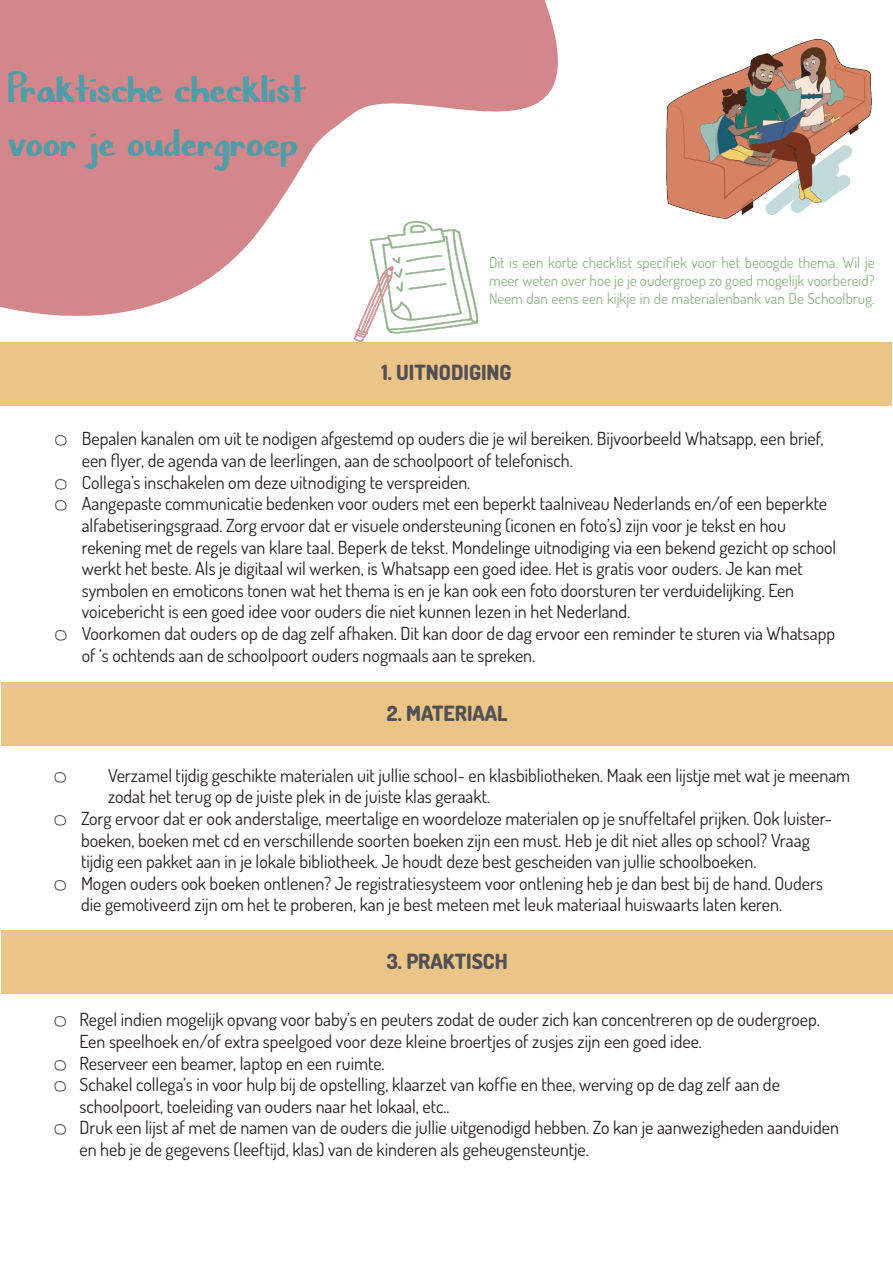
<style>
.page{position:relative;width:893px;height:1263px;background:#fff}
.page>*{position:absolute;margin:0;border:0;box-sizing:border-box;transform-origin:0 0}
.t1{font:45px "Chisel Mark";color:#4f9da8}
.t2{font:800 21px "Dosis";color:#515054}
.t3{font:18px/21.6px "Dosis";color:#231f20}
.t4{font:18px "Kosmik Glyphs";color:#231f20}
.t5{font:15px/18px "Dosis";color:#8eb487;text-align:justify}
.s1{font-family:"Kosmik Glyphs"}
</style>
<div class="page">
<svg style="left:0;top:0;width:558px;height:316px;fill:#d3878a"></svg>
<div style="left:1px;top:342px;width:891px;height:63px;background:#ebc488"></div>
<div style="left:2px;top:682px;width:891px;height:64px;background:#ebc488"></div>
<div style="left:2px;top:930px;width:891px;height:64px;background:#ebc488"></div>
<img style="left:666px;top:39px;width:206px;height:180px">
<img style="left:354px;top:221px;width:124px;height:121px">
<p class="t1" style="left:9px;top:65px;width:299px">Praktische checklist</p>
<p class="t1" style="left:9px;top:119px;width:292px">voor je oudergroep</p>
<p class="t5" style="left:489px;top:253px;width:387px">Dit is een korte checklist specifiek voor het beoogde thema. Wil je meer weten over hoe je je oudergroep zo goed mogelijk voorbereid?<br>Neem dan eens een kijkje in de materialenbank van De Schoolbrug.</p>
<p class="t2" style="left:381px;top:359px;width:132px">1. UITNODIGING</p>
<p class="t3" style="left:82px;top:428px;width:743px;text-indent:-27px"><span class="s1">!</span> Bepalen kanalen om uit te nodigen afgestemd op ouders die je wil bereiken. Bijvoorbeeld Whatsapp, een brief, een flyer, de agenda van de leerlingen, aan de schoolpoort of telefonisch.</p>
<p class="t3" style="left:55px;top:471px;width:417px"><span class="s1">!</span> Collega’s inschakelen om deze uitnodiging te verspreiden.</p>
<p class="t3" style="left:82px;top:492px;width:756px;text-indent:-27px"><span class="s1">!</span> Aangepaste communicatie bedenken voor ouders met een beperkt taalniveau Nederlands en/of een beperkte alfabetiseringsgraad. Zorg ervoor dat er visuele ondersteuning (iconen en foto’s) zijn voor je tekst en hou rekening met de regels van klare taal. Beperk de tekst. Mondelinge uitnodiging via een bekend gezicht op school werkt het beste. Als je digitaal wil werken, is Whatsapp een goed idee. Het is gratis voor ouders. Je kan met symbolen en emoticons tonen wat het thema is en je kan ook een foto doorsturen ter verduidelijking. Een voicebericht is een goed idee voor ouders die niet kunnen lezen in het Nederland.</p>
<p class="t3" style="left:82px;top:622px;width:755px;text-indent:-27px"><span class="s1">!</span> Voorkomen dat ouders op de dag zelf afhaken. Dit kan door de dag ervoor een reminder te sturen via Whatsapp of ‘s ochtends aan de schoolpoort ouders nogmaals aan te spreken.</p>
<p class="t2" style="left:387px;top:700px;width:122px">2. MATERIAAL</p>
<p class="t4" style="left:54px;top:768px;width:14px">!</p>
<p class="t3" style="left:108px;top:764px;width:744px">Verzamel tijdig geschikte materialen uit jullie school- en klasbibliotheken. Maak een lijstje met wat je meenam zodat het terug op de juiste plek in de juiste klas geraakt.</p>
<p class="t3" style="left:81px;top:807px;width:753px;text-indent:-27px"><span class="s1">!</span> Zorg ervoor dat er ook anderstalige, meertalige en woordeloze materialen op je snuffeltafel prijken. Ook luister&shy;boeken, boeken met cd en verschillende soorten boeken zijn een must. Heb je dit niet alles op school? Vraag tijdig een pakket aan in je lokale bibliotheek. Je houdt deze best gescheiden van jullie schoolboeken.</p>
<p class="t3" style="left:81px;top:872px;width:743px;text-indent:-27px"><span class="s1">!</span> Mogen ouders ook boeken ontlenen? Je registratiesysteem voor ontlening heb je dan best bij de hand. Ouders die gemotiveerd zijn om het te proberen, kan je best meteen met leuk materiaal huiswaarts laten keren.</p>
<p class="t2" style="left:387px;top:948px;width:122px">3. PRAKTISCH</p>
<p class="t3" style="left:80px;top:1008px;width:742px;text-indent:-26px"><span class="s1">!</span> Regel indien mogelijk opvang voor baby’s en peuters zodat de ouder zich kan concentreren op de oudergroep.<br>Een speelhoek en/of extra speelgoed voor deze kleine broertjes of zusjes zijn een goed idee.</p>
<p class="t3" style="left:54px;top:1052px;width:332px"><span class="s1">!</span> Reserveer een beamer, laptop en een ruimte.</p>
<p class="t3" style="left:80px;top:1073px;width:702px;text-indent:-26px"><span class="s1">!</span> Schakel collega’s in voor hulp bij de opstelling, klaarzet van koffie en thee, werving op de dag zelf aan de schoolpoort, toeleiding van ouders naar het lokaal, etc..</p>
<p class="t3" style="left:80px;top:1116px;width:761px;text-indent:-26px"><span class="s1">!</span> Druk een lijst af met de namen van de ouders die jullie uitgenodigd hebben. Zo kan je aanwezigheden aanduiden en heb je de gegevens (leeftijd, klas) van de kinderen als geheugensteuntje.</p>
</div>
